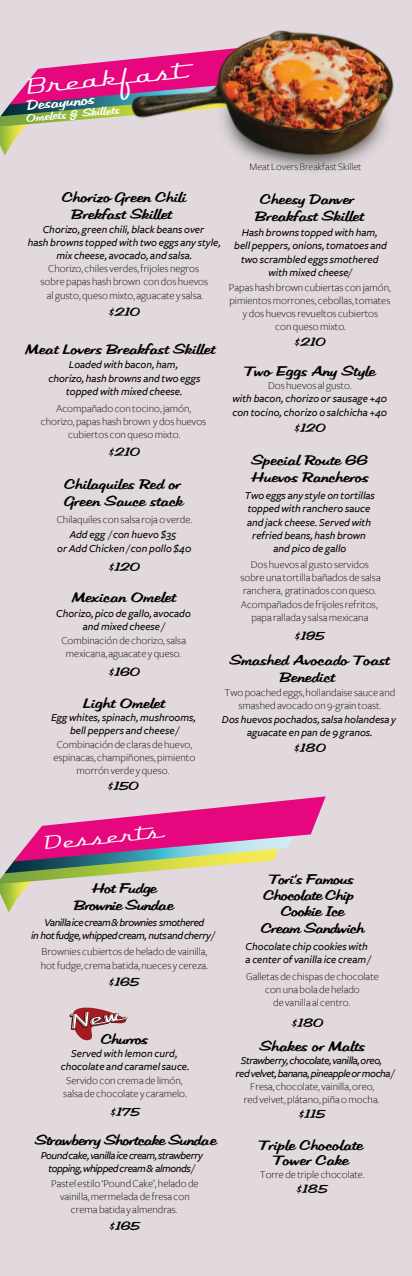
<style>
.page{position:relative;width:412px;height:1276px;background:#fff}
.page>*{position:absolute;margin:0;border:0;box-sizing:border-box;transform-origin:0 0}
.t1{font:24px "Rocket Script";color:#fff}
.t2{font:20.2px "Rocket Script";color:#fff}
.t3{font:14px/16.8px "HFF Low Sun";color:#000;text-align:center}
.t4{font:14px/16.4px "HFF Low Sun";letter-spacing:-.04em;color:#000;text-align:center}
.t5{font:14px "HFF Low Sun";color:#fff}
.t6{font:12px "HFF Low Sun";color:#000}
.t7{font:300 11px/13.2px "Freight Sans";color:#000;text-align:center}
.t8{font:italic 500 11px/13.2px "Freight Sans";color:#000;text-align:center}
.t9{font:italic 500 11px/13.2px "Freight Sans";letter-spacing:-.04em;color:#000;text-align:center}
.t10{font:11px "HFF Low Sun";color:#fff}
.t11{font:300 10.3px "Freight Sans";color:#000}
</style>
<div class="page">
<svg style="left:0;top:39px;width:122px;height:117px;background:#c799a9"></svg>
<svg style="left:0;top:796px;width:325px;height:116px;background:#d39ab1"></svg>
<svg style="left:69px;top:1006px;width:58px;height:34px;background:#c09295"></svg>
<img style="left:122px;top:6px;width:289px;height:196px">
<h1 class="t1" style="left:25px;top:72px;width:159px;rotate:-6deg">Breakfast</h1>
<p class="t5" style="left:26px;top:96px;width:69px;rotate:-5deg">Desayunos</p>
<p class="t10" style="left:25px;top:111px;width:95px;rotate:-5deg">Omelets § Skillets</p>
<p class="t11" style="left:249px;top:161px;width:113px">Meat Lovers Breakfast Skillet</p>
<p class="t3" style="left:62px;top:189px;width:125px">Chorizo Green Chili<br>Brekfast Skillet</p>
<p class="t8" style="left:28px;top:223px;width:194px">Chorizo, green chili, black beans over<br>hash browns topped with two eggs any style, mix cheese, avocado, and salsa.</p>
<p class="t7" style="left:40px;top:262px;width:169px">Chorizo, chiles verdes, frijoles negros sobre papas hash brown con dos huevos al gusto, queso mixto, aguacate y salsa.</p>
<p class="t6" style="left:108px;top:304px;width:33px">$210</p>
<p class="t3" style="left:254px;top:191px;width:110px">Cheesy Danver<br>Breakfast Skillet</p>
<p class="t8" style="left:234px;top:226px;width:154px">Hash browns topped with ham, bell peppers, onions, tomatoes and two scrambled eggs smothered with mixed cheese/</p>
<p class="t7" style="left:228px;top:281px;width:163px">Papas hash brown cubiertas con jamón, pimientos morrones, cebollas, tomates y dos huevos revueltos cubiertos<br>con queso mixto.</p>
<p class="t6" style="left:293px;top:334px;width:33px">$210</p>
<p class="t3" style="left:25px;top:341px;width:191px">Meat Lovers Breakfast Skillet</p>
<p class="t8" style="left:48px;top:358px;width:153px">Loaded with bacon, ham,<br>chorizo, hash browns and two eggs topped with mixed cheese.</p>
<p class="t7" style="left:41px;top:402px;width:167px">Acompañado con tocino, jamón, chorizo, papas hash brown y dos huevos cubiertos con queso mixto.</p>
<p class="t6" style="left:108px;top:444px;width:33px">$210</p>
<p class="t3" style="left:243px;top:363px;width:133px">Two Eggs Any Style</p>
<p class="t7" style="left:267px;top:379px;width:85px">Dos huevos al gusto.</p>
<p class="t8" style="left:232px;top:392px;width:156px;text-align:left">with bacon, chorizo or sausage +40 con tocino, chorizo o salchicha +40</p>
<p class="t6" style="left:293px;top:420px;width:33px">$120</p>
<p class="t3" style="left:250px;top:452px;width:119px;text-align:left">Special Route 66<br>Huevos Rancheros</p>
<p class="t8" style="left:244px;top:489px;width:131px">Two eggs any style on tortillas topped with ranchero sauce and jack cheese. Served with refried beans, hash brown and pico de gallo</p>
<p class="t7" style="left:240px;top:558px;width:141px">Dos huevos al gusto servidos sobre una tortilla bañados de salsa ranchera, gratinados con queso.<br>Acompañados de frijoles refritos, papa rallada y salsa mexicana</p>
<p class="t6" style="left:294px;top:627px;width:32px">$195</p>
<p class="t3" style="left:64px;top:476px;width:120px;text-align:left">Chilaquiles Red or<br>Green Sauce stack</p>
<p class="t7" style="left:57px;top:513px;width:137px">Chilaquiles con salsa roja o verde.</p>
<p class="t8" style="left:57px;top:527px;width:135px;line-height:14.2px">Add egg / con huevo $35<br>or Add Chicken / con pollo $40</p>
<p class="t6" style="left:108px;top:558px;width:33px">$120</p>
<p class="t3" style="left:72px;top:588px;width:105px">Mexican Omelet</p>
<p class="t8" style="left:56px;top:607px;width:136px">Chorizo, pico de gallo, avocado and mixed cheese /</p>
<p class="t7" style="left:61px;top:634px;width:126px">Combinación de chorizo, salsa mexicana, aguacate y queso.</p>
<p class="t6" style="left:108px;top:664px;width:33px">$160</p>
<p class="t3" style="left:83px;top:695px;width:83px">Light Omelet</p>
<p class="t8" style="left:51px;top:711px;width:146px">Egg whites, spinach, mushrooms, bell peppers and cheese /</p>
<p class="t7" style="left:53px;top:738px;width:143px">Combinación de claras de huevo, espinacas, champiñones, pimiento morrón verde y queso.</p>
<p class="t6" style="left:107px;top:778px;width:33px">$150</p>
<p class="t3" style="left:229px;top:651px;width:161px">Smashed Avocado Toast<br>Benedict</p>
<p class="t7" style="left:224px;top:686px;width:172px">Two poached eggs, hollandaise sauce and smashed avocado on 9-grain toast.</p>
<p class="t8" style="left:221px;top:713px;width:175px">Dos huevos pochados, salsa holandesa y aguacate en pan de 9 granos.</p>
<p class="t6" style="left:293px;top:739px;width:33px">$180</p>
<h2 class="t2" style="left:43px;top:830px;width:118px;rotate:-6deg">Desserts</h2>
<p class="t4" style="left:74px;top:880px;width:101px;line-height:16.8px">Hot Fudge<br>Brownie Sundae</p>
<p class="t9" style="left:31px;top:916px;width:184px">Vanilla ice cream&amp;brownies smothered<br>in hotfudge, whipped cream, nuts and cherry /</p>
<p class="t7" style="left:41px;top:945px;width:168px;text-align:left">Brownies cubiertos de helado de vainilla, hot fudge, crema batida, nueces y cereza.</p>
<p class="t6" style="left:108px;top:974px;width:32px">$165</p>
<p class="t4" style="left:101px;top:1030px;width:48px">Churros</p>
<p class="t8" style="left:61px;top:1047px;width:130px">Served with lemon curd, chocolate and caramel sauce.</p>
<p class="t7" style="left:63px;top:1074px;width:125px;text-align:left">Servido con crema de limón, salsa de chocolate y caramelo.</p>
<p class="t6" style="left:110px;top:1104px;width:31px">$175</p>
<p class="t4" style="left:35px;top:1132px;width:183px">Strawberry Shortcake Sundae</p>
<p class="t9" style="left:41px;top:1148px;width:163px">Pound cake, vanilla ice cream, strawberry topping, whipped cream&amp; almonds /</p>
<p class="t7" style="left:51px;top:1177px;width:149px">Pastel estilo ‘Pound Cake’, helado de vainilla, mermelada de fresa con crema batida y almendras.</p>
<p class="t6" style="left:109px;top:1217px;width:32px">$165</p>
<p class="t4" style="left:260px;top:870px;width:104px">Tori’s Famous<br>Chocolate Chip<br>Cookie Ice<br>Cream Sandwich</p>
<p class="t8" style="left:245px;top:940px;width:126px;text-align:left">Chocolate chip cookies with a center of vanilla ice cream /</p>
<p class="t7" style="left:245px;top:970px;width:134px">Galletas de chispas de chocolate con una bola de helado<br>de vanilla al centro.</p>
<p class="t6" style="left:291px;top:1015px;width:33px">$180</p>
<p class="t3" style="left:259px;top:1037px;width:107px">Shakes or Malts</p>
<p class="t9" style="left:235px;top:1053px;width:159px">Strawberry, chocolate, vanilla, oreo, red velvet, banana, pineapple or mocha /</p>
<p class="t7" style="left:243px;top:1080px;width:137px">Fresa, chocolate, vainilla, oreo, red velvet, plátano, piña o mocha.</p>
<p class="t6" style="left:298px;top:1105px;width:28px">$115</p>
<p class="t3" style="left:257px;top:1138px;width:107px;line-height:14.8px">Triple Chocolate<br>Tower Cake</p>
<p class="t6" style="left:296px;top:1181px;width:33px">$185</p>
<p class="t7" style="left:259px;top:1168px;width:106px">Torre de triple chocolate.</p>
</div>
